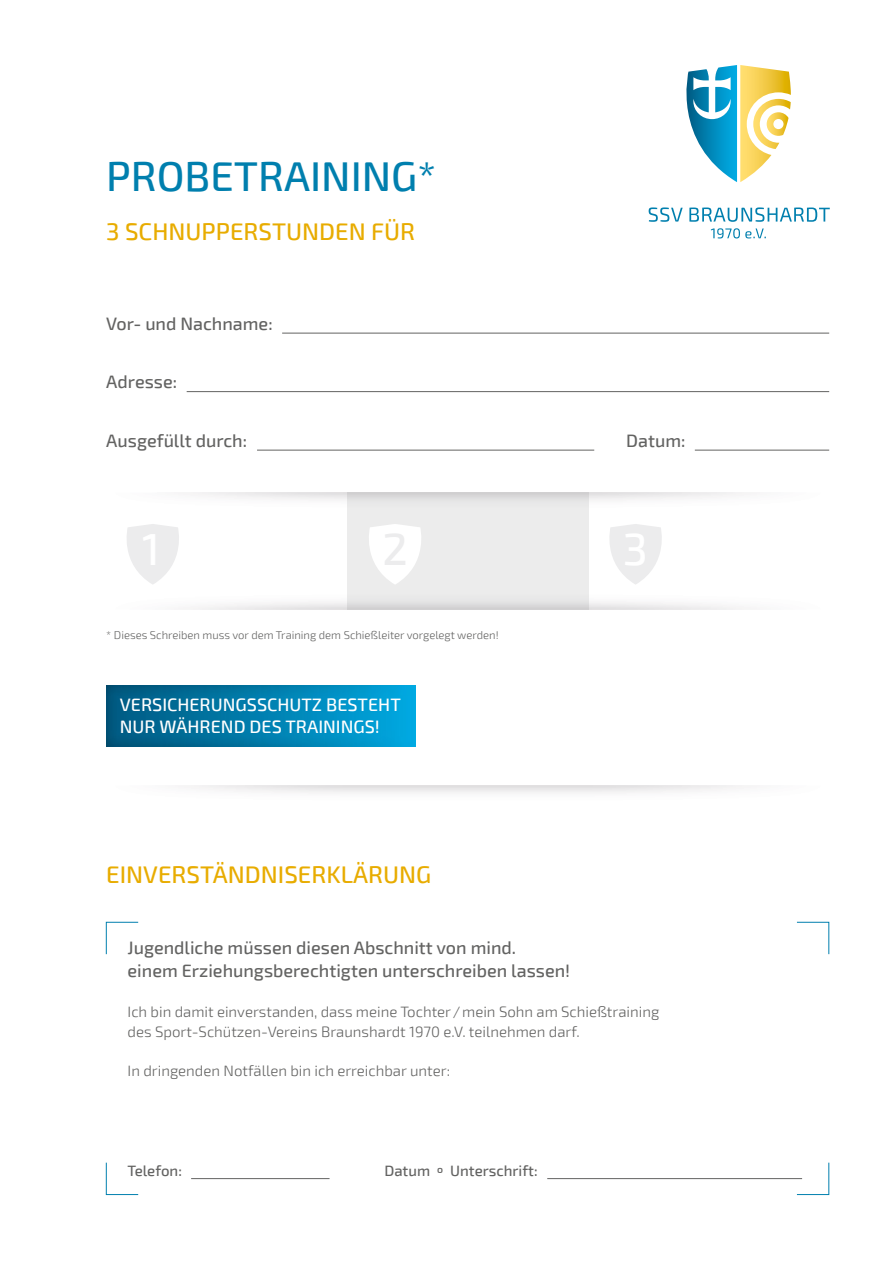
<style>
.page{position:relative;width:893px;height:1263px;background:#fff}
.page>*{position:absolute;margin:0;border:0;box-sizing:border-box;transform-origin:0 0}
.t1{font:500 41.55px "Exo 2";color:#007fae}
.t2{font:500 24px "Exo 2";color:#e8ac00}
.t3{font:500 18px/22.5px "Exo 2";color:#636362}
.t4{font:500 18px/22.5px "Exo 2";color:#fff}
.t5{font:300 15px/19.5px "Exo 2";color:#636362}
.t6{font:500 15px "Exo 2";color:#636362}
.t7{font:300 11.25px "Exo 2";color:#636362}
</style>
<div class="page">
<svg style="left:106px;top:921px;width:33px;height:34px"></svg>
<svg style="left:797px;top:921px;width:33px;height:34px"></svg>
<svg style="left:106px;top:1162px;width:33px;height:33px"></svg>
<svg style="left:796px;top:1162px;width:34px;height:33px"></svg>
<svg style="left:649px;top:207px;width:34px;height:15px"></svg>
<svg style="left:689px;top:207px;width:141px;height:15px"></svg>
<svg style="left:711px;top:228px;width:55px;height:10px"></svg>
<svg style="left:686px;top:65px;width:105px;height:117px"></svg>
<hr style="left:282px;top:333px;width:547px;height:1px;background:#636362">
<hr style="left:187px;top:391px;width:642px;height:1px;background:#636362">
<hr style="left:257px;top:450px;width:337px;height:1px;background:#636362">
<hr style="left:695px;top:450px;width:134px;height:1px;background:#636362">
<hr style="left:191px;top:1178px;width:139px;height:1px;background:#636362">
<hr style="left:547px;top:1178px;width:255px;height:1px;background:#636362">
<svg style="left:361px;top:524px;width:68px;height:61px"></svg>
<svg style="left:609px;top:524px;width:53px;height:61px"></svg>
<svg style="left:126px;top:524px;width:53px;height:61px"></svg>
<img style="left:106px;top:685px;width:310px;height:61px">
<h1 class="t1" style="left:106px;top:152px;width:331px">PROBETRAINING*</h1>
<h2 class="t2" style="left:106px;top:217px;width:310px">3 SCHNUPPERSTUNDEN FÜR</h2>
<p class="t3" style="left:106px;top:313px;width:168px">Vor- und Nachname:</p>
<p class="t3" style="left:106px;top:371px;width:72px">Adresse:</p>
<p class="t3" style="left:106px;top:430px;width:142px">Ausgefüllt durch:</p>
<p class="t7" style="left:106px;top:629px;width:394px">* Dieses Schreiben muss vor dem Training dem Schießleiter vorgelegt werden!</p>
<p class="t4" style="left:120px;top:694px;width:282px">VERSICHERUNGSSCHUTZ BESTEHT<br>NUR WÄHREND DES TRAININGS!</p>
<h2 class="t2" style="left:106px;top:860px;width:326px">EINVERSTÄNDNISERKLÄRUNG</h2>
<p class="t3" style="left:626px;top:430px;width:61px">Datum:</p>
<p class="t3" style="left:128px;top:937px;width:444px">Jugendliche müssen diesen Abschnitt von mind. einem Erziehungsberechtigten unterschreiben lassen!</p>
<p class="t5" style="left:128px;top:1002px;width:533px">Ich bin damit einverstanden, dass meine Tochter / mein Sohn am Schießtraining des Sport-Schützen-Vereins Braunshardt 1970 e.V. teilnehmen darf.</p>
<p class="t5" style="left:128px;top:1061px;width:324px">In dringenden Notfällen bin ich erreichbar unter:</p>
<p class="t6" style="left:128px;top:1161px;width:56px">Telefon:</p>
<p class="t6" style="left:384px;top:1161px;width:155px">Datum º Unterschrift:</p>
</div>
